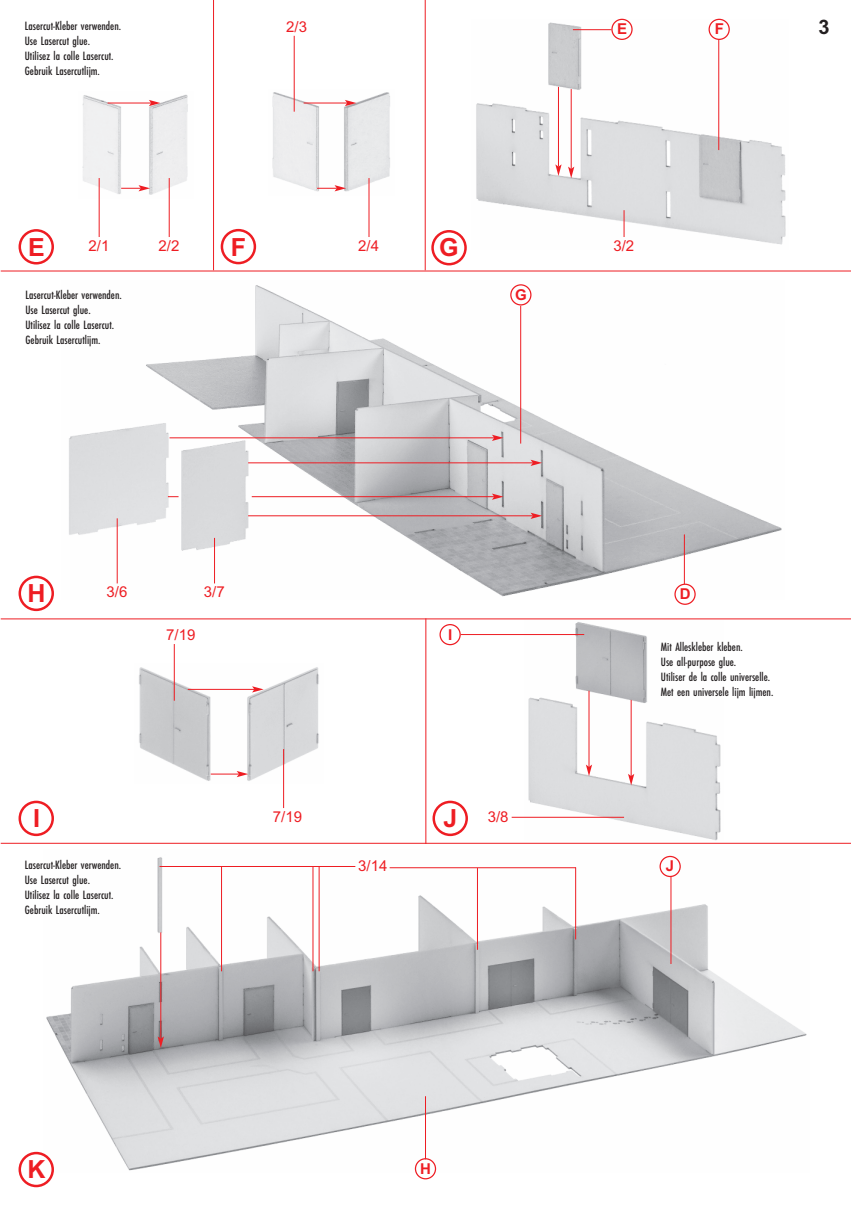
<style>
.page{position:relative;width:851px;height:1205px;background:#fff}
.page>*{position:absolute;margin:0;border:0;box-sizing:border-box;transform-origin:0 0}
.t1{font:700 25px "Arial";color:#ee1d23}
.t2{font:700 20px "Arial";color:#231f20}
.t3{font:15px "Arial";color:#ee1d23}
.t4{font:700 15px "Arial";color:#ee1d23}
.t5{font:12.5px/15px "Futura EF Medium Con";color:#231f20}
</style>
<div class="page">
<img style="left:82px;top:94px;width:106px;height:104px">
<img style="left:272px;top:89px;width:118px;height:107px">
<img style="left:476px;top:22px;width:310px;height:223px">
<img style="left:69px;top:285px;width:713px;height:313px">
<img style="left:139px;top:663px;width:180px;height:120px">
<img style="left:524px;top:622px;width:197px;height:219px">
<img style="left:46px;top:855px;width:761px;height:316px">
<hr style="left:1px;top:271px;width:849px;height:1px;background:#ee1d23">
<hr style="left:1px;top:618px;width:849px;height:1px;background:#ee1d23">
<hr style="left:1px;top:843px;width:849px;height:1px;background:#ee1d23">
<hr style="left:684px;top:534px;width:1px;height:50px;background:#ee1d23">
<hr style="left:425px;top:618px;width:1px;height:226px;background:#ee1d23">
<svg style="left:623px;top:210px;width:1px;height:27px"></svg>
<hr style="left:117px;top:518px;width:1px;height:65px;background:#ee1d23">
<hr style="left:214px;top:538px;width:1px;height:45px;background:#ee1d23">
<hr style="left:169px;top:178px;width:1px;height:59px;background:#ee1d23">
<hr style="left:99px;top:178px;width:1px;height:59px;background:#ee1d23">
<hr style="left:520px;top:306px;width:1px;height:137px;background:#ee1d23">
<hr style="left:718px;top:39px;width:1px;height:111px;background:#ee1d23">
<hr style="left:425px;top:0;width:1px;height:270px;background:#ee1d23">
<hr style="left:213px;top:0;width:1px;height:270px;background:#ee1d23">
<hr style="left:573px;top:29px;width:38px;height:1px;background:#ee1d23">
<hr style="left:588px;top:691px;width:1px;height:76px;background:#ee1d23">
<svg style="left:585px;top:764px;width:7px;height:12px"></svg>
<hr style="left:630px;top:700px;width:1px;height:76px;background:#ee1d23">
<svg style="left:628px;top:774px;width:6px;height:11px"></svg>
<hr style="left:160px;top:932px;width:1px;height:106px;background:#ee1d23">
<svg style="left:158px;top:1036px;width:6px;height:12px"></svg>
<hr style="left:248px;top:515px;width:284px;height:1px;background:#ee1d23">
<svg style="left:530px;top:513px;width:12px;height:6px"></svg>
<hr style="left:169px;top:437px;width:325px;height:1px;background:#ee1d23">
<svg style="left:492px;top:435px;width:11px;height:6px"></svg>
<hr style="left:252px;top:496px;width:242px;height:1px;background:#ee1d23">
<svg style="left:492px;top:493px;width:11px;height:7px"></svg>
<hr style="left:248px;top:462px;width:284px;height:1px;background:#ee1d23">
<svg style="left:530px;top:460px;width:12px;height:6px"></svg>
<hr style="left:558px;top:87px;width:1px;height:80px;background:#ee1d23">
<svg style="left:555px;top:164px;width:6px;height:12px"></svg>
<hr style="left:570px;top:89px;width:1px;height:80px;background:#ee1d23">
<svg style="left:568px;top:167px;width:6px;height:11px"></svg>
<hr style="left:108px;top:103px;width:43px;height:1px;background:#ee1d23">
<svg style="left:149px;top:100px;width:11px;height:6px"></svg>
<svg style="left:121px;top:185px;width:29px;height:6px"></svg>
<hr style="left:283px;top:749px;width:1px;height:59px;background:#ee1d23">
<hr style="left:511px;top:817px;width:113px;height:1px;background:#ee1d23">
<hr style="left:159px;top:866px;width:196px;height:1px;background:#ee1d23">
<hr style="left:389px;top:867px;width:187px;height:1px;background:#ee1d23">
<hr style="left:575px;top:867px;width:1px;height:72px;background:#ee1d23">
<hr style="left:670px;top:877px;width:1px;height:87px;background:#ee1d23">
<hr style="left:477px;top:868px;width:1px;height:82px;background:#ee1d23">
<hr style="left:319px;top:867px;width:1px;height:104px;background:#ee1d23">
<hr style="left:312px;top:867px;width:1px;height:104px;background:#ee1d23">
<hr style="left:221px;top:867px;width:1px;height:104px;background:#ee1d23">
<hr style="left:460px;top:634px;width:124px;height:1px;background:#ee1d23">
<hr style="left:174px;top:644px;width:1px;height:57px;background:#ee1d23">
<hr style="left:188px;top:689px;width:66px;height:1px;background:#ee1d23">
<svg style="left:252px;top:686px;width:11px;height:6px"></svg>
<svg style="left:211px;top:771px;width:37px;height:6px"></svg>
<hr style="left:368px;top:178px;width:1px;height:59px;background:#ee1d23">
<hr style="left:294px;top:36px;width:1px;height:76px;background:#ee1d23">
<hr style="left:303px;top:103px;width:44px;height:1px;background:#ee1d23">
<svg style="left:345px;top:100px;width:11px;height:6px"></svg>
<svg style="left:317px;top:185px;width:29px;height:6px"></svg>
<hr style="left:425px;top:1096px;width:1px;height:63px;background:#ee1d23">
<svg style="left:19px;top:229px;width:35px;height:35px"></svg>
<svg style="left:221px;top:229px;width:35px;height:35px"></svg>
<svg style="left:431px;top:230px;width:35px;height:35px"></svg>
<svg style="left:674px;top:583px;width:21px;height:22px"></svg>
<svg style="left:611px;top:19px;width:21px;height:21px"></svg>
<svg style="left:708px;top:19px;width:21px;height:21px"></svg>
<svg style="left:510px;top:284px;width:21px;height:21px"></svg>
<svg style="left:19px;top:576px;width:35px;height:35px"></svg>
<svg style="left:19px;top:800px;width:35px;height:36px"></svg>
<svg style="left:432px;top:800px;width:36px;height:36px"></svg>
<svg style="left:19px;top:1152px;width:35px;height:35px"></svg>
<svg style="left:415px;top:1158px;width:21px;height:21px"></svg>
<svg style="left:439px;top:624px;width:21px;height:21px"></svg>
<svg style="left:659px;top:856px;width:21px;height:21px"></svg>
<p class="t5" style="left:25px;top:19px;width:98px">Lasercut-Kleber verwenden.<br>Use Lasercut glue.<br>Utilisez la colle Lasercut.<br>Gebruik Lasercutlijm.</p>
<p class="t3" style="left:286px;top:18px;width:22px">2/3</p>
<p class="t4" style="left:617px;top:20px;width:12px">E</p>
<p class="t4" style="left:714px;top:20px;width:11px">F</p>
<h2 class="t2" style="left:818px;top:16px;width:13px">3</h2>
<h1 class="t1" style="left:28px;top:232px;width:18px">E</h1>
<h1 class="t1" style="left:231px;top:232px;width:17px">F</h1>
<h1 class="t1" style="left:439px;top:233px;width:21px">G</h1>
<p class="t3" style="left:88px;top:237px;width:22px">2/1</p>
<p class="t3" style="left:158px;top:237px;width:22px">2/2</p>
<p class="t3" style="left:358px;top:237px;width:22px">2/4</p>
<p class="t3" style="left:613px;top:237px;width:22px">3/2</p>
<p class="t5" style="left:25px;top:288px;width:98px">Lasercut-Kleber verwenden.<br>Use Lasercut glue.<br>Utilisez la colle Lasercut.<br>Gebruik Lasercutlijm.</p>
<p class="t4" style="left:515px;top:286px;width:13px">G</p>
<h1 class="t1" style="left:27px;top:579px;width:20px">H</h1>
<p class="t3" style="left:106px;top:583px;width:22px">3/6</p>
<p class="t3" style="left:204px;top:583px;width:22px">3/7</p>
<p class="t3" style="left:166px;top:626px;width:31px">7/19</p>
<p class="t4" style="left:448px;top:625px;width:6px">I</p>
<h1 class="t1" style="left:33px;top:804px;width:8px">I</h1>
<h1 class="t1" style="left:443px;top:804px;width:15px">J</h1>
<p class="t3" style="left:273px;top:808px;width:31px">7/19</p>
<p class="t3" style="left:487px;top:808px;width:22px">3/8</p>
<p class="t3" style="left:358px;top:857px;width:31px">3/14</p>
<p class="t5" style="left:25px;top:858px;width:98px">Lasercut-Kleber verwenden.<br>Use Lasercut glue.<br>Utilisez la colle Lasercut.<br>Gebruik Lasercutlijm.</p>
<p class="t4" style="left:679px;top:585px;width:12px">D</p>
<p class="t5" style="left:660px;top:640px;width:114px">Mit Alleskleber kleben.<br>Use all-purpose glue.<br>Utiliser de la colle universelle.<br>Met een universele lijm lijmen.</p>
<p class="t4" style="left:665px;top:857px;width:10px">J</p>
<h1 class="t1" style="left:27px;top:1155px;width:20px">K</h1>
<p class="t4" style="left:420px;top:1160px;width:12px">H</p>
</div>
